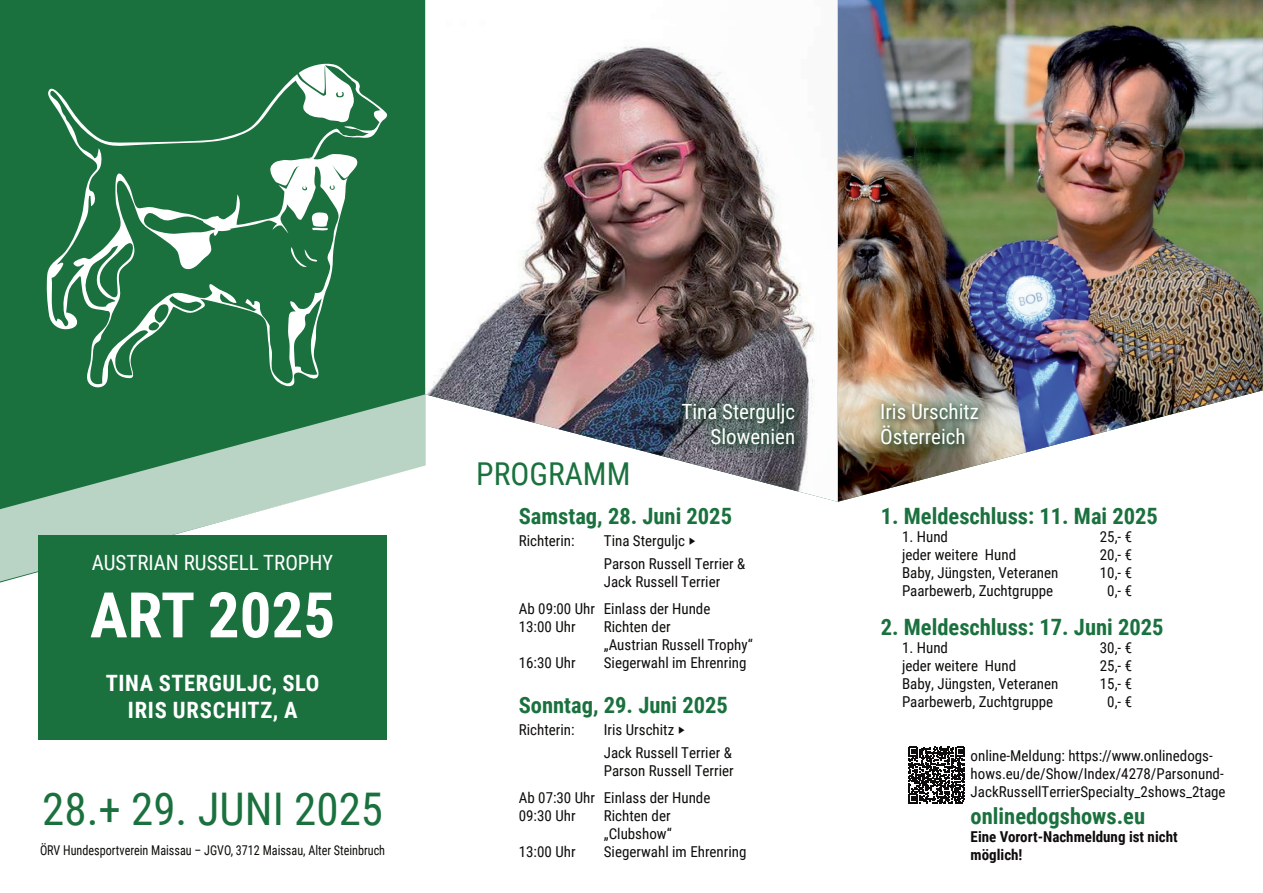
<style>
.page{position:relative;width:1263px;height:893px;background:#fff}
.page>*{position:absolute;margin:0;border:0;box-sizing:border-box;transform-origin:0 0}
.t1{font:700 63px "Roboto Condensed";color:#fff}
.t2{font:45px "Roboto Condensed";color:#1a713e}
.t3{font:31.5px "Roboto Condensed";color:#1a713e}
.t4{font:700 22.5px "Roboto Condensed";color:#1a713e}
.t5{font:700 22.5px/27px "Roboto Condensed";letter-spacing:.025em;color:#fff;text-align:center}
.t6{font:21px/25.2px "Roboto Condensed";color:#fff}
.t7{font:15px/18px "Roboto Condensed";color:#0e0d0b}
.t8{font:700 15px/18px "Roboto Condensed";color:#0e0d0b}
.t9{font:13.5px "Roboto Condensed";color:#0e0d0b;scale:.9 1}
</style>
<div class="page">
<div style="left:0;top:0;width:425px;height:583px;background:#1a713e"></div>
<svg style="left:46px;top:62px;width:341px;height:329px;background:#3a8559"></svg>
<svg style="left:0;top:394px;width:425px;height:187px"></svg>
<div style="left:38px;top:535px;width:349px;height:204px;background:#1a713e"></div>
<svg style="left:908px;top:747px;width:57px;height:56px"></svg>
<img style="left:838px;top:0;width:425px;height:502px">
<img style="left:866px;top:388px;width:127px;height:71px">
<img style="left:425px;top:0;width:413px;height:502px">
<svg style="left:668px;top:388px;width:141px;height:71px;background:#566062"></svg>
<h3 class="t6" style="left:92px;top:549px;width:243px">AUSTRIAN RUSSELL TROPHY</h3>
<h1 class="t1" style="left:90px;top:571px;width:247px">ART 2025</h1>
<h3 class="t5" style="left:106px;top:669px;width:215px">TINA STERGULJC, SLO<br>IRIS URSCHITZ, A</h3>
<h2 class="t2" style="left:42px;top:777px;width:342px">28.+ 29. JUNI 2025</h2>
<p class="t9" style="left:40px;top:840px;width:385px">ÖRV Hundesportverein Maissau – JGVO, 3712 Maissau, Alter Steinbruch</p>
<h3 class="t6" style="left:681px;top:398px;width:115px;text-align:right">Tina Sterguljc<br>Slowenien</h3>
<h3 class="t3" style="left:476px;top:452px;width:156px">PROGRAMM</h3>
<h3 class="t4" style="left:519px;top:500px;width:215px">Samstag, 28. Juni 2025</h3>
<p class="t7" style="left:519px;top:532px;width:57px">Richterin:</p>
<p class="t7" style="left:604px;top:529px;width:143px;line-height:22.5px">Tina Sterguljc ‣<br>Parson Russell Terrier &amp;</p>
<p class="t7" style="left:519px;top:568px;width:203px;line-height:27px;text-indent:85px">Jack Russell Terrier<br>Ab 09:00 Uhr Einlass der Hunde</p>
<p class="t7" style="left:519px;top:617px;width:58px">13:00 Uhr</p>
<p class="t7" style="left:604px;top:617px;width:150px">Richten der<br>„Austrian Russell Trophy“</p>
<p class="t7" style="left:519px;top:653px;width:58px">16:30 Uhr</p>
<p class="t7" style="left:604px;top:653px;width:144px">Siegerwahl im Ehrenring</p>
<h3 class="t4" style="left:519px;top:689px;width:211px">Sonntag, 29. Juni 2025</h3>
<p class="t7" style="left:519px;top:721px;width:57px">Richterin:</p>
<p class="t7" style="left:604px;top:718px;width:130px;line-height:22.5px">Iris Urschitz ‣<br>Jack Russell Terrier &amp;</p>
<p class="t7" style="left:519px;top:757px;width:216px;line-height:27px;text-indent:85px">Parson Russell Terrier<br>Ab 07:30 Uhr Einlass der Hunde</p>
<p class="t7" style="left:519px;top:806px;width:58px">09:30 Uhr</p>
<p class="t7" style="left:604px;top:806px;width:69px">Richten der „Clubshow“</p>
<p class="t7" style="left:519px;top:842px;width:58px">13:00 Uhr</p>
<p class="t7" style="left:604px;top:842px;width:144px">Siegerwahl im Ehrenring</p>
<h3 class="t6" style="left:880px;top:398px;width:100px">Iris Urschitz<br>Österreich</h3>
<h3 class="t4" style="left:881px;top:500px;width:279px">1. Meldeschluss: 11. Mai 2025</h3>
<p class="t7" style="left:902px;top:527px;width:48px">1. Hund</p>
<p class="t7" style="left:1100px;top:527px;width:34px">25,- €</p>
<p class="t7" style="left:902px;top:545px;width:116px">jeder weitere Hund</p>
<p class="t7" style="left:1100px;top:545px;width:34px">20,- €</p>
<p class="t7" style="left:902px;top:563px;width:158px">Baby, Jüngsten, Veteranen</p>
<p class="t7" style="left:1100px;top:563px;width:34px">10,- €</p>
<p class="t7" style="left:902px;top:581px;width:153px">Paarbewerb, Zuchtgruppe</p>
<p class="t7" style="left:1107px;top:581px;width:26px">0,- €</p>
<h3 class="t4" style="left:881px;top:611px;width:284px">2. Meldeschluss: 17. Juni 2025</h3>
<p class="t7" style="left:902px;top:638px;width:48px">1. Hund</p>
<p class="t7" style="left:1100px;top:638px;width:34px">30,- €</p>
<p class="t7" style="left:902px;top:656px;width:116px">jeder weitere Hund</p>
<p class="t7" style="left:1100px;top:656px;width:34px">25,- €</p>
<p class="t7" style="left:902px;top:674px;width:158px">Baby, Jüngsten, Veteranen</p>
<p class="t7" style="left:1100px;top:674px;width:34px">15,- €</p>
<p class="t7" style="left:902px;top:692px;width:153px">Paarbewerb, Zuchtgruppe</p>
<p class="t7" style="left:1107px;top:692px;width:26px">0,- €</p>
<p class="t7" style="left:971px;top:746px;width:256px">online-Meldung: https://www.onlinedogs&shy;hows.eu/de/Show/Index/4278/Parsonund-<br>JackRussellTerrierSpecialty_2shows_2tage</p>
<h3 class="t4" style="left:971px;top:800px;width:176px">onlinedogshows.eu</h3>
<p class="t8" style="left:971px;top:827px;width:209px">Eine Vorort-Nachmeldung ist nicht möglich!</p>
</div>
